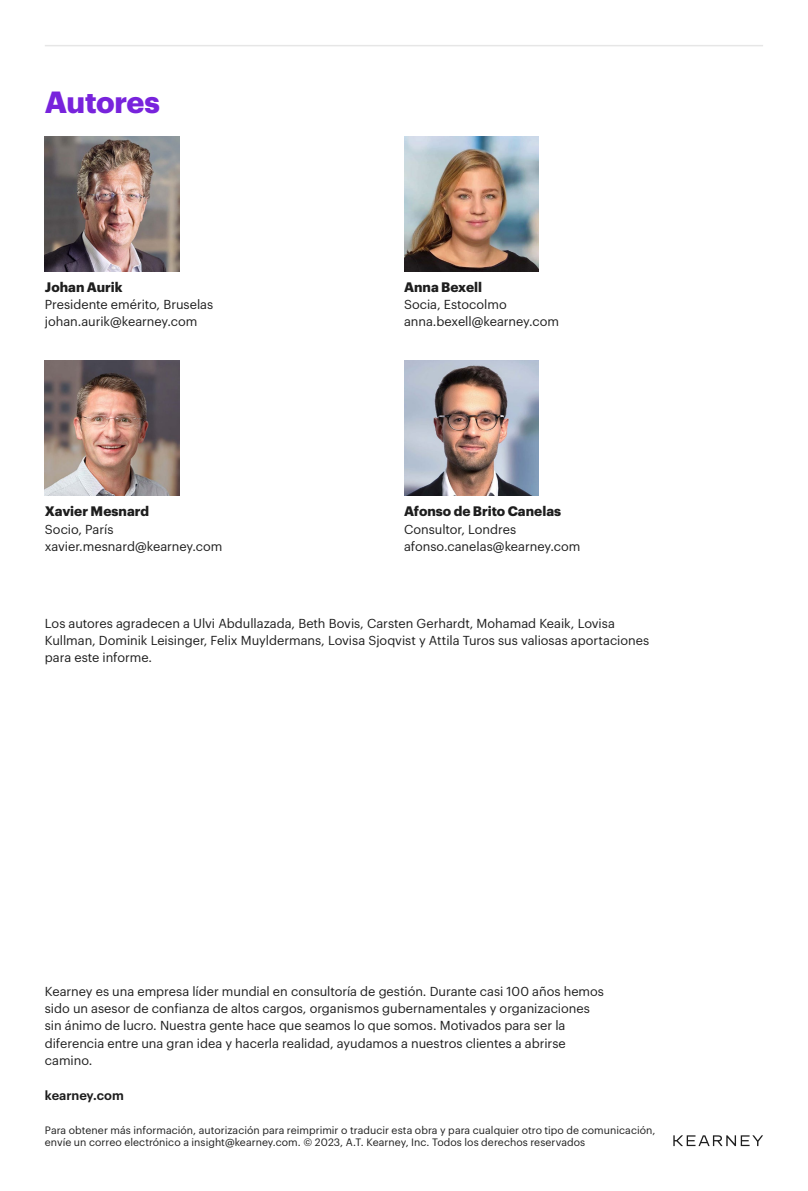
<style>
.page{position:relative;width:808px;height:1191px;background:#fff}
.page>*{position:absolute;margin:0;border:0;box-sizing:border-box;transform-origin:0 0}
.t1{font:700 30px "Graphik";letter-spacing:-.015em;color:#7823dc}
.t2{font:700 13.5px "Graphik";color:#1e1e1e}
.t3{font:12.75px/17.2px "Graphik";color:#1e1e1e}
.t4{font:600 12.75px "Graphik";color:#1e1e1e}
.t5{font:10.5px/12px "Graphik";letter-spacing:.005em;color:#1e1e1e}
</style>
<div class="page">
<img style="left:45px;top:136px;width:135px;height:135px">
<img style="left:404px;top:136px;width:135px;height:135px">
<img style="left:45px;top:361px;width:135px;height:134px">
<img style="left:404px;top:361px;width:135px;height:134px">
<hr style="left:45px;top:45px;width:718px;height:1px;background:#e6e6e6">
<svg style="left:673px;top:1135px;width:90px;height:11px"></svg>
<h1 class="t1" style="left:45px;top:79px;width:117px">Autores</h1>
<p class="t2" style="left:45px;top:276px;width:79px">Johan Aurik</p>
<p class="t3" style="left:45px;top:295px;width:170px">Presidente emérito, Bruselas johan.aurik@kearney.com</p>
<p class="t2" style="left:45px;top:501px;width:106px">Xavier Mesnard</p>
<p class="t3" style="left:45px;top:519px;width:179px">Socio, París xavier.mesnard@kearney.com</p>
<p class="t2" style="left:404px;top:276px;width:79px">Anna Bexell</p>
<p class="t3" style="left:404px;top:295px;width:157px">Socia, Estocolmo anna.bexell@kearney.com</p>
<p class="t2" style="left:404px;top:501px;width:159px">Afonso de Brito Canelas</p>
<p class="t3" style="left:404px;top:519px;width:178px">Consultor, Londres afonso.canelas@kearney.com</p>
<p class="t3" style="left:45px;top:613px;width:606px">Los autores agradecen a Ulvi Abdullazada, Beth Bovis, Carsten Gerhardt, Mohamad Keaik, Lovisa<br>Kullman, Dominik Leisinger, Felix Muyldermans, Lovisa Sjoqvist y Attila Turos sus valiosas aportaciones para este informe.</p>
<p class="t3" style="left:45px;top:981px;width:561px">Kearney es una empresa líder mundial en consultoría de gestión. Durante casi 100 años hemos sido un asesor de confianza de altos cargos, organismos gubernamentales y organizaciones sin ánimo de lucro. Nuestra gente hace que seamos lo que somos. Motivados para ser la diferencia entre una gran idea y hacerla realidad, ayudamos a nuestros clientes a abrirse camino.</p>
<p class="t4" style="left:45px;top:1085px;width:80px">kearney.com</p>
<p class="t5" style="left:45px;top:1123px;width:612px">Para obtener más información, autorización para reimprimir o traducir esta obra y para cualquier otro tipo de comunicación, envíe un correo electrónico a insight@kearney.com. © 2023, A.T. Kearney, Inc. Todos los derechos reservados</p>
</div>
